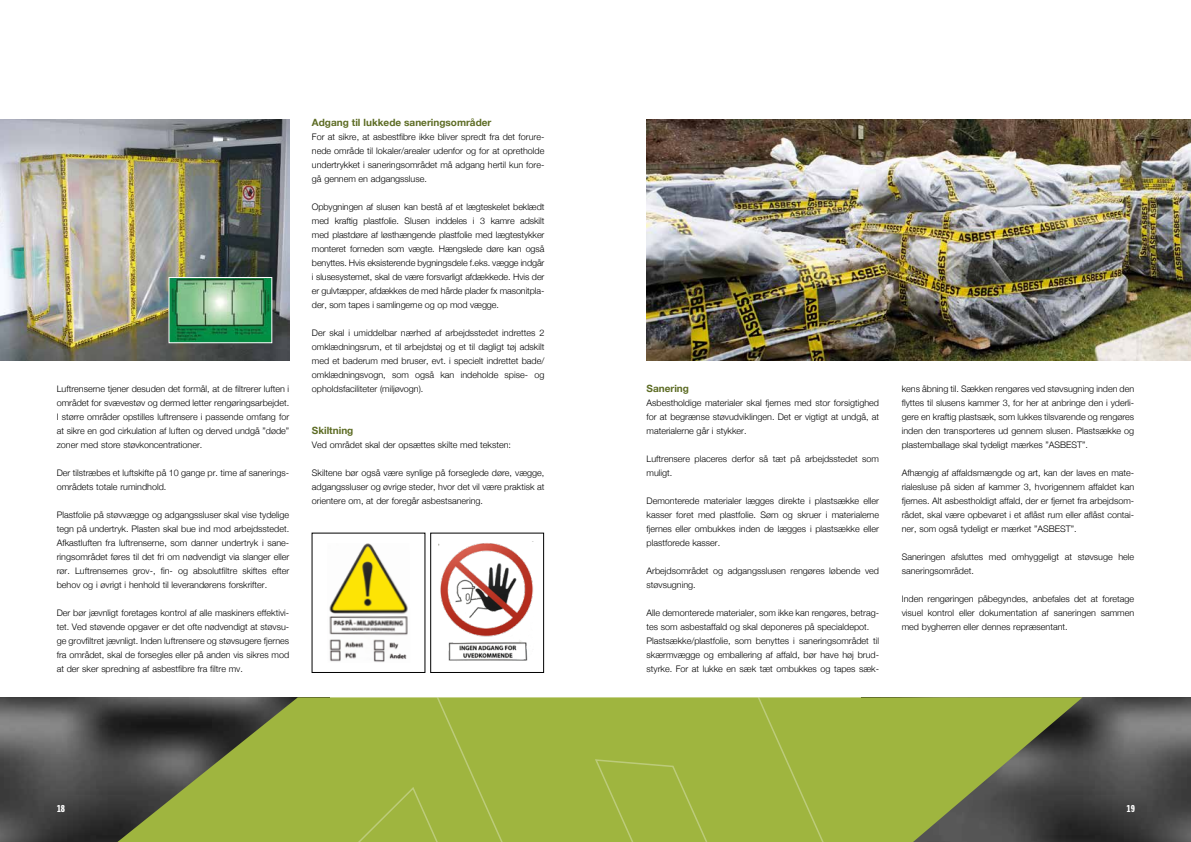
<style>
.page{position:relative;width:1191px;height:842px;background:#fff}
.page>*{position:absolute;margin:0;border:0;box-sizing:border-box;transform-origin:0 0}
.t1{font:700 10px "Helvetica Neue";color:#5d6c24}
.t2{font:10px "Suzuki Headline";color:#fff}
.t3{font:300 9px/14px "Helvetica Neue";color:#000;text-align:justify}
</style>
<div class="page">
<img style="left:0;top:697px;width:117px;height:145px">
<img style="left:1082px;top:697px;width:109px;height:145px">
<svg style="left:117px;top:697px;width:965px;height:145px;fill:#9fb53f"></svg>
<div style="left:406px;top:697px;width:421px;height:145px;background:#9fb53f"></div>
<div style="left:187px;top:785px;width:331px;height:57px;background:#9fb53f"></div>
<img style="left:0;top:120px;width:289px;height:241px">
<img style="left:171px;top:279px;width:99px;height:62px">
<div style="left:169px;top:277px;width:103px;height:66px;border:1px solid #fff"></div>
<img style="left:646px;top:120px;width:545px;height:241px">
<img style="left:329px;top:543px;width:79px;height:119px">
<img style="left:438px;top:543px;width:95px;height:118px">
<div style="left:430px;top:533px;width:114px;height:140px;border:1px solid #000"></div>
<p class="t3" style="left:57px;top:381px;width:234px">Luftrenserne tjener desuden det formål, at de filtrerer luften i området for svævestøv og dermed letter rengøringsarbejdet.<br>I større områder opstilles luftrensere i passende omfang for at sikre en god cirkulation af luften og derved undgå ”døde” zoner med store støvkoncentrationer.</p>
<p class="t3" style="left:57px;top:465px;width:234px">Der tilstræbes et luftskifte på 10 gange pr. time af sanerings&shy;områdets totale rumindhold.</p>
<p class="t3" style="left:57px;top:507px;width:234px">Plastfolie på støvvægge og adgangssluser skal vise tydelige tegn på undertryk. Plasten skal bue ind mod arbejdsstedet.<br>Afkastluften fra luftrenserne, som danner undertryk i sane&shy;ringsområdet føres til det fri om nødvendigt via slanger eller rør. Luftrensernes grov-, fin- og absolutfiltre skiftes efter behov og i øvrigt i henhold til leverandørens forskrifter.</p>
<p class="t3" style="left:57px;top:605px;width:234px">Der bør jævnligt foretages kontrol af alle maskiners effektivi&shy;tet. Ved støvende opgaver er det ofte nødvendigt at støvsu&shy;ge grovfiltret jævnligt. Inden luftrensere og støvsugere fjernes fra området, skal de forsegles eller på anden vis sikres mod at der sker spredning af asbestfibre fra filtre mv.</p>
<p class="t1" style="left:312px;top:115px;width:181px">Adgang til lukkede saneringsområder</p>
<p class="t3" style="left:312px;top:129px;width:234px">For at sikre, at asbestfibre ikke bliver spredt fra det forure&shy;nede område til lokaler/arealer udenfor og for at opretholde undertrykket i saneringsområdet må adgang hertil kun fore&shy;gå gennem en adgangssluse.</p>
<p class="t3" style="left:312px;top:199px;width:234px">Opbygningen af slusen kan bestå af et lægteskelet beklædt med kraftig plastfolie. Slusen inddeles i 3 kamre adskilt med plastdøre af løsthængende plastfolie med lægtestykker monteret forneden som vægte. Hængslede døre kan også benyttes. Hvis eksisterende bygningsdele f.eks. vægge indgår i slusesystemet, skal de være forsvarligt afdækkede. Hvis der er gulvtæpper, afdækkes de med hårde plader fx masonitpla&shy;der, som tapes i samlingerne og op mod vægge.</p>
<p class="t3" style="left:312px;top:325px;width:234px">Der skal i umiddelbar nærhed af arbejdsstedet indrettes 2 omklædningsrum, et til arbejdstøj og et til dagligt tøj adskilt med et baderum med bruser, evt. i specielt indrettet bade/ omklædningsvogn, som også kan indeholde spise- og opholdsfaciliteter (miljøvogn).</p>
<p class="t1" style="left:312px;top:423px;width:43px">Skiltning</p>
<p class="t3" style="left:312px;top:437px;width:201px">Ved området skal der opsættes skilte med teksten:</p>
<p class="t3" style="left:312px;top:465px;width:234px">Skiltene bør også være synlige på forseglede døre, vægge, adgangssluser og øvrige steder, hvor det vil være praktisk at orientere om, at der foregår asbestsanering.</p>
<p class="t1" style="left:646px;top:381px;width:44px">Sanering</p>
<p class="t3" style="left:646px;top:395px;width:234px">Asbestholdige materialer skal fjernes med stor forsigtighed for at begrænse støvudviklingen. Det er vigtigt at undgå, at materialerne går i stykker.</p>
<p class="t3" style="left:646px;top:451px;width:234px">Luftrensere placeres derfor så tæt på arbejdsstedet som muligt.</p>
<p class="t3" style="left:646px;top:493px;width:234px">Demonterede materialer lægges direkte i plastsække eller kasser foret med plastfolie. Søm og skruer i materialerne fjernes eller ombukkes inden de lægges i plastsække eller plastforede kasser.</p>
<p class="t3" style="left:646px;top:563px;width:234px">Arbejdsområdet og adgangsslusen rengøres løbende ved støvsugning.</p>
<p class="t3" style="left:646px;top:605px;width:234px;text-align:left">Alle demonterede materialer, som ikke kan rengøres, betrag&shy;tes som asbestaffald og skal deponeres på specialdepot.<br>Plastsække/plastfolie, som benyttes i saneringsområdet til skærmvægge og emballering af affald, bør have høj brud&shy;styrke. For at lukke en sæk tæt ombukkes og tapes sæk-</p>
<p class="t3" style="left:901px;top:381px;width:234px">kens åbning til. Sækken rengøres ved støvsugning inden den flyttes til slusens kammer 3, for her at anbringe den i yderli&shy;gere en kraftig plastsæk, som lukkes tilsvarende og rengøres inden den transporteres ud gennem slusen. Plastsække og plastemballage skal tydeligt mærkes ”ASBEST”.</p>
<p class="t3" style="left:901px;top:465px;width:234px">Afhængig af affaldsmængde og art, kan der laves en mate&shy;rialesluse på siden af kammer 3, hvorigennem affaldet kan fjernes. Alt asbestholdigt affald, der er fjernet fra arbejdsom&shy;rådet, skal være opbevaret i et aflåst rum eller aflåst contai&shy;ner, som også tydeligt er mærket ”ASBEST”.</p>
<p class="t3" style="left:901px;top:549px;width:234px">Saneringen afsluttes med omhyggeligt at støvsuge hele saneringsområdet.</p>
<p class="t3" style="left:901px;top:591px;width:234px">Inden rengøringen påbegyndes, anbefales det at foretage visuel kontrol eller dokumentation af saneringen sammen med bygherren eller dennes repræsentant.</p>
<p class="t2" style="left:57px;top:803px;width:10px">18</p>
<p class="t2" style="left:1126px;top:803px;width:10px">19</p>
</div>
